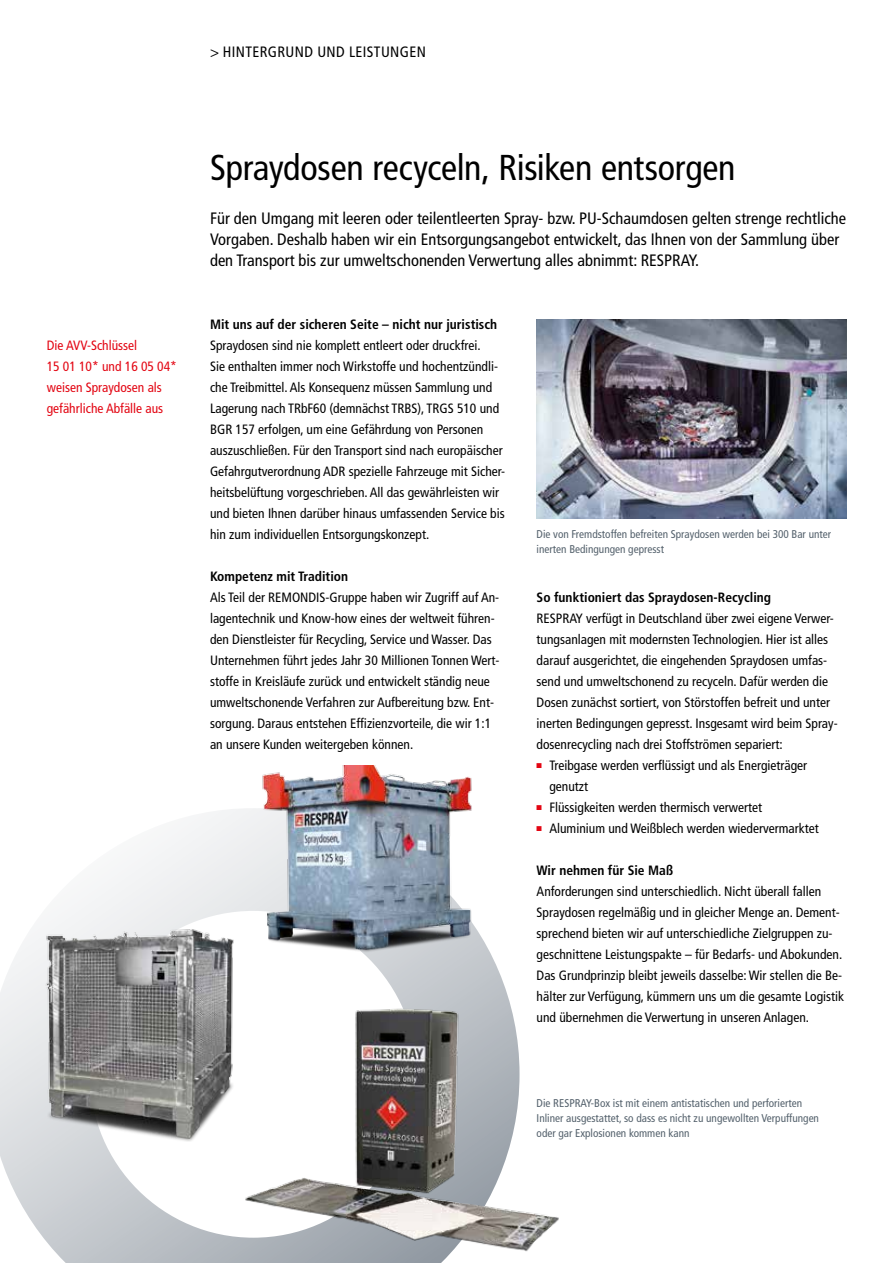
<style>
.page{position:relative;width:893px;height:1263px;background:#fff}
.page>*{position:absolute;margin:0;border:0;box-sizing:border-box;transform-origin:0 0}
.t1{font:condensed 36px "Frutiger";letter-spacing:-.005em;color:#000}
.t2{font:condensed 16.5px/21px "Frutiger";color:#000}
.t3{font:condensed 15px "Frutiger";letter-spacing:.025em;color:#000}
.t4{font:condensed 13.5px/21px "Frutiger";color:#000}
.t5{font:700 condensed 13.5px "Frutiger";color:#000}
.t6{font:condensed 13.5px/21px "Frutiger";color:#e30613}
.t7{font:condensed 11.25px/15px "Frutiger";color:#54616c}
.s1{color:#e30613}
</style>
<div class="page">
<svg style="left:0;top:810px;width:511px;height:453px"></svg>
<img style="left:537px;top:320px;width:309px;height:198px">
<img style="left:243px;top:1005px;width:316px;height:250px">
<img style="left:39px;top:924px;width:199px;height:217px">
<img style="left:228px;top:766px;width:246px;height:196px">
<p class="t3" style="left:210px;top:43px;width:217px">&gt; HINTERGRUND UND LEISTUNGEN</p>
<p class="t6" style="left:47px;top:335px;width:132px">Die AVV-Schlüssel<br>15 01 10* und 16 05 04* weisen Spraydosen als gefährliche Abfälle aus</p>
<h1 class="t1" style="left:210px;top:147px;width:527px">Spraydosen recyceln, Risiken entsorgen</h1>
<p class="t2" style="left:210px;top:208px;width:638px">Für den Umgang mit leeren oder teilentleerten Spray- bzw. PU-Schaumdosen gelten strenge rechtliche<br>Vorgaben. Deshalb haben wir ein Entsorgungsangebot entwickelt, das Ihnen von der Sammlung über den Transport bis zur umweltschonenden Verwertung alles abnimmt: RESPRAY.</p>
<p class="t5" style="left:210px;top:317px;width:289px">Mit uns auf der sicheren Seite – nicht nur juristisch</p>
<p class="t4" style="left:210px;top:335px;width:297px">Spraydosen sind nie komplett entleert oder druckfrei.<br>Sie enthalten immer noch Wirkstoffe und hochentzündli&shy;che Treibmittel. Als Konsequenz müssen Sammlung und Lagerung nach TRbF60 (demnächst TRBS), TRGS 510 und BGR 157 erfolgen, um eine Gefährdung von Personen auszuschließen. Für den Transport sind nach europäischer Gefahrgutverordnung ADR spezielle Fahrzeuge mit Sicher&shy;heitsbelüftung vorgeschrieben. All das gewährleisten wir und bieten Ihnen darüber hinaus umfassenden Service bis hin zum individuellen Entsorgungskonzept.</p>
<p class="t5" style="left:210px;top:569px;width:140px">Kompetenz mit Tradition</p>
<p class="t4" style="left:210px;top:587px;width:291px">Als Teil der REMONDIS-Gruppe haben wir Zugriff auf An&shy;lagentechnik und Know-how eines der weltweit führen&shy;den Dienstleister für Recycling, Service und Wasser. Das Unternehmen führt jedes Jahr 30 Millionen Tonnen Wert&shy;stoffe in Kreisläufe zurück und entwickelt ständig neue umweltschonende Verfahren zur Aufbereitung bzw. Ent&shy;sorgung. Daraus entstehen Effizienzvorteile, die wir 1:1 an unsere Kunden weitergeben können.</p>
<p class="t5" style="left:537px;top:590px;width:236px">So funktioniert das Spraydosen-Recycling</p>
<p class="t7" style="left:537px;top:527px;width:296px">Die von Fremdstoffen befreiten Spraydosen werden bei 300 Bar unter inerten Bedingungen gepresst</p>
<p class="t4" style="left:537px;top:608px;width:303px">RESPRAY verfügt in Deutschland über zwei eigene Verwer&shy;tungsanlagen mit modernsten Technologien. Hier ist alles darauf ausgerichtet, die eingehenden Spraydosen umfas&shy;send und umweltschonend zu recyceln. Dafür werden die Dosen zunächst sortiert, von Störstoffen befreit und unter inerten Bedingungen gepresst. Insgesamt wird beim Spray&shy;dosenrecycling nach drei Stoffströmen separiert:</p>
<p class="t4" style="left:549px;top:755px;width:259px;text-indent:-13px"><span class="s1">■</span> Treibgase werden verflüssigt und als Energieträger genutzt</p>
<p class="t4" style="left:537px;top:797px;width:227px"><span class="s1">■</span> Flüssigkeiten werden thermisch verwertet</p>
<p class="t4" style="left:537px;top:818px;width:284px"><span class="s1">■</span> Aluminium und Weißblech werden wiedervermarktet</p>
<p class="t5" style="left:537px;top:862px;width:138px">Wir nehmen für Sie Maß</p>
<p class="t4" style="left:537px;top:881px;width:309px">Anforderungen sind unterschiedlich. Nicht überall fallen Spraydosen regelmäßig und in gleicher Menge an. Dement&shy;sprechend bieten wir auf unterschiedliche Zielgruppen zu&shy;geschnittene Leistungspakte – für Bedarfs- und Abokunden.<br>Das Grundprinzip bleibt jeweils dasselbe: Wir stellen die Be&shy;hälter zur Verfügung, kümmern uns um die gesamte Logistik und übernehmen die Verwertung in unseren Anlagen.</p>
<p class="t7" style="left:537px;top:1096px;width:284px">Die RESPRAY-Box ist mit einem antistatischen und perforierten<br>Inliner ausgestattet, so dass es nicht zu ungewollten Verpuffungen oder gar Explosionen kommen kann</p>
</div>
